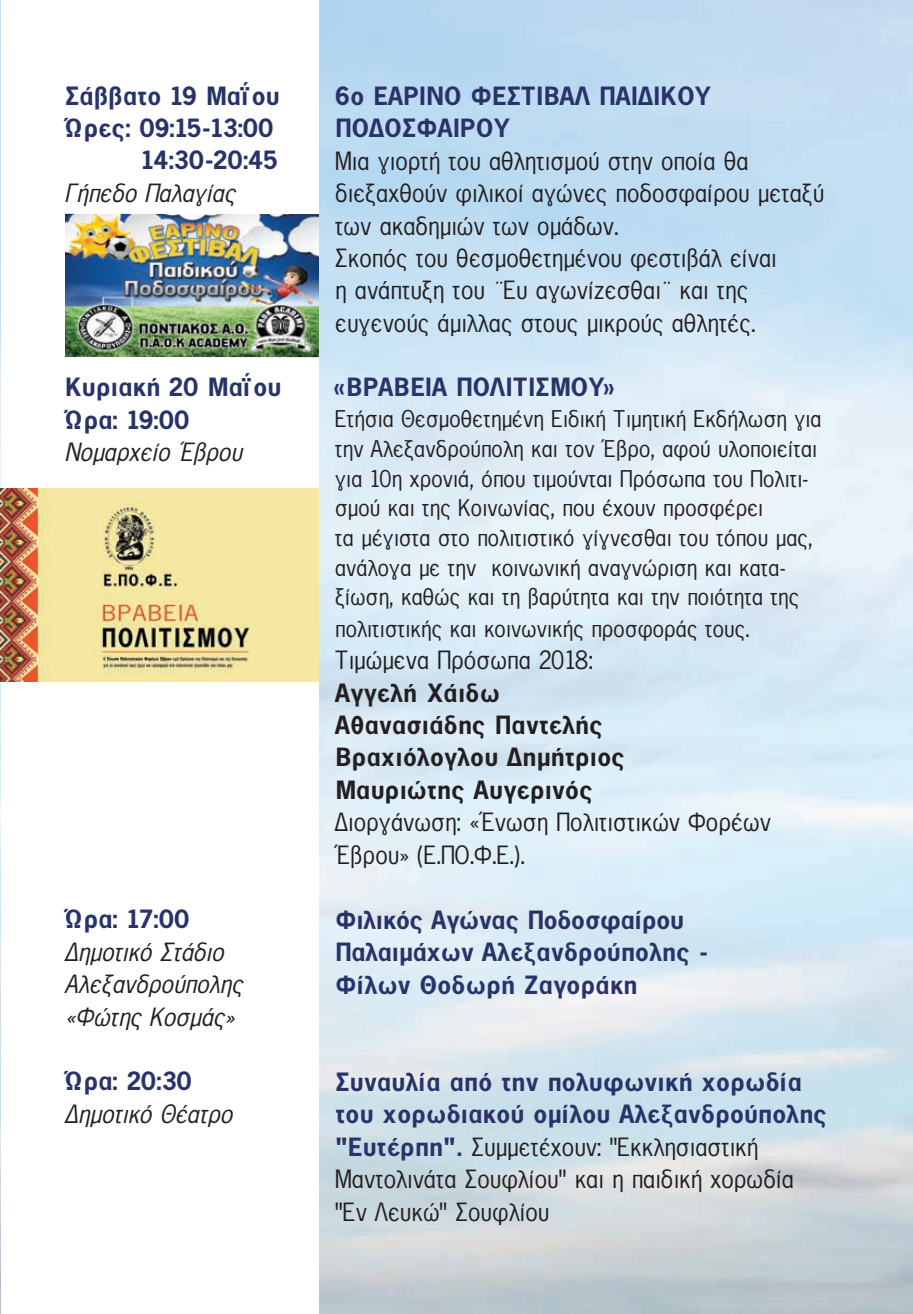
<style>
.page{position:relative;width:913px;height:1314px;background:#fff}
.page>*{position:absolute;margin:0;border:0;box-sizing:border-box;transform-origin:0 0}
.t1{font:27px/32.4px "UB News Letter";color:#231f20}
.t2{font:27px/32.4px "UB News Letter Bold";color:#28336a}
.t3{font:27px/32.4px "UB News Letter Italic";color:#231f20}
.t4{font:27px/32.4px "UB News Letter Bold";color:#231f20}
.t5{font:24.75px/29.9px "UB News Letter";color:#231f20}
.s1{font-family:"UB News Letter Bold";color:#28336a}
</style>
<div class="page">
<img style="left:66px;top:214px;width:253px;height:143px">
<img style="left:0;top:0;width:1px;height:1314px">
<img style="left:0;top:489px;width:319px;height:192px">
<p class="t2" style="left:64px;top:79px;width:216px;text-align:right">Σάββατο 19 Μαΐου<br>Ώρες: 09:15-13:00<br>14:30-20:45</p>
<p class="t3" style="left:64px;top:177px;width:172px">Γήπεδο Παλαγίας</p>
<p class="t2" style="left:334px;top:79px;width:377px">6ο ΕΑΡΙΝΟ ΦΕΣΤΙΒΑΛ ΠΑΙΔΙΚΟΥ<br>ΠΟΔΟΣΦΑΙΡΟΥ</p>
<p class="t1" style="left:334px;top:145px;width:490px">Μια γιορτή του αθλητισμού στην οποία θα διεξαχθούν φιλικοί αγώνες ποδοσφαίρου μεταξύ των ακαδημιών των ομάδων.<br>Σκοπός του θεσμοθετημένου φεστιβάλ είναι<br>η ανάπτυξη του ¨Ευ αγωνίζεσθαι¨ και της ευγενούς άμιλλας στους μικρούς αθλητές.</p>
<p class="t2" style="left:64px;top:371px;width:218px">Κυριακή 20 Μαΐου<br>Ώρα: 19:00</p>
<p class="t3" style="left:64px;top:437px;width:178px">Νομαρχείο Έβρου</p>
<p class="t2" style="left:334px;top:371px;width:282px">«ΒΡΑΒΕΙΑ ΠΟΛΙΤΙΣΜΟΥ»</p>
<p class="t5" style="left:334px;top:404px;width:488px">Ετήσια Θεσμοθετημένη Ειδική Τιμητική Εκδήλωση για την Αλεξανδρούπολη και τον Έβρο, αφού υλοποιείται για 10η χρονιά, όπου τιμούνται Πρόσωπα του Πολιτι&shy;σμού και της Κοινωνίας, που έχουν προσφέρει<br>τα μέγιστα στο πολιτιστικό γίγνεσθαι του τόπου μας, ανάλογα με την κοινωνική αναγνώριση και κατα&shy;ξίωση, καθώς και τη βαρύτητα και την ποιότητα της πολιτιστικής και κοινωνικής προσφοράς τους.</p>
<p class="t1" style="left:334px;top:645px;width:259px">Τιμώμενα Πρόσωπα 2018:</p>
<p class="t4" style="left:334px;top:676px;width:291px">Αγγελή Χάιδω<br>Αθανασιάδης Παντελής<br>Βραχιόλογλου Δημήτριος<br>Μαυριώτης Αυγερινός</p>
<p class="t1" style="left:334px;top:807px;width:437px">Διοργάνωση: «Ένωση Πολιτιστικών Φορέων<br>Έβρου» (Ε.ΠΟ.Φ.Ε.).</p>
<p class="t2" style="left:64px;top:903px;width:126px">Ώρα: 17:00</p>
<p class="t3" style="left:64px;top:936px;width:179px">Δημοτικό Στάδιο<br>Αλεξανδρούπολης «Φώτης Κοσμάς»</p>
<p class="t2" style="left:334px;top:903px;width:374px">Φιλικός Αγώνας Ποδοσφαίρου<br>Παλαιμάχων Αλεξανδρούπολης -<br>Φίλων Θοδωρή Ζαγοράκη</p>
<p class="t2" style="left:64px;top:1065px;width:129px">Ώρα: 20:30</p>
<p class="t3" style="left:64px;top:1098px;width:169px">Δημοτικό Θέατρο</p>
<p class="t2" style="left:334px;top:1065px;width:493px">Συναυλία από την πολυφωνική χορωδία του χορωδιακού ομίλου Αλεξανδρούπολης</p>
<p class="t1" style="left:334px;top:1131px;width:460px"><span class="s1">“Ευτέρπη”.</span> Συμμετέχουν: “Εκκλησιαστική<br>Μαντολινάτα Σουφλίου” και η παιδική χορωδία “Εν Λευκώ” Σουφλίου</p>
</div>
